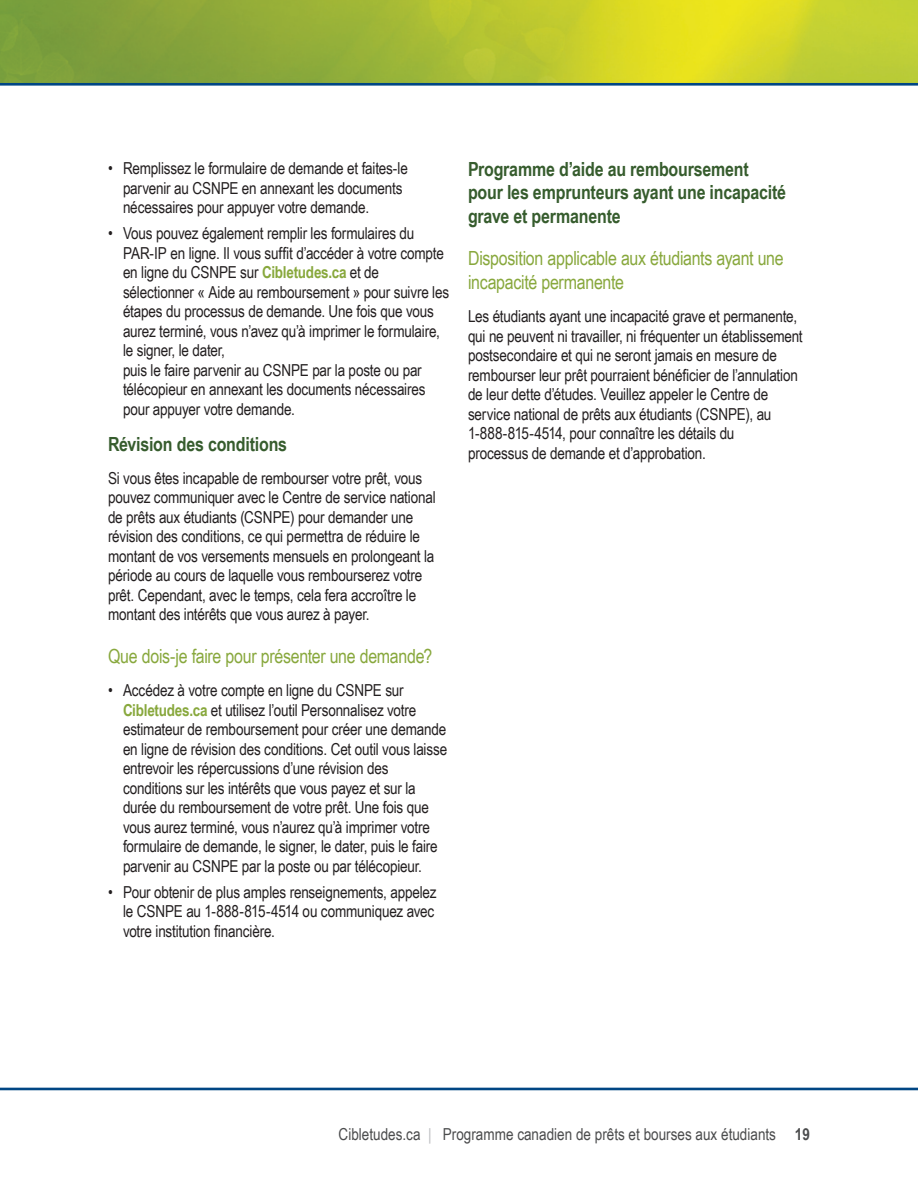
<style>
.page{position:relative;width:918px;height:1188px;background:#fff}
.page>*{position:absolute;margin:0;border:0;box-sizing:border-box;transform-origin:0 0}
.Grants_H3{font:700 19.5px/23.2px "Arial Narrow";letter-spacing:-.01em;color:#365c2d}
.H3_Green{font:19.5px/24px "Arial Narrow";letter-spacing:-.015em;color:#88a83d}
.Bullet{font:16.5px/19.5px "Arial Narrow";letter-spacing:-.01em;color:#231f20}
.Body{font:16.5px/19.5px "Arial Narrow";letter-spacing:-.01em;color:#231f20}
.t1{font:16.5px "Arial Narrow";color:#4b4c4d}
.s1{font-weight:700;color:#88a83d}
.s2{color:#bcbdc0}
.s3{font-weight:700}
</style>
<div class="page">
<hr style="left:0;top:1088px;width:918px;height:2px;background:#004684">
<img style="left:0;top:0;width:918px;height:83px">
<hr style="left:0;top:83px;width:918px;height:3px;background:#004684">
<p class="Bullet" style="left:123px;top:158px;width:286px;text-indent:-15px">• Remplissez le formulaire de demande et faites-le parvenir au CSNPE en annexant les documents nécessaires pour appuyer votre demande.</p>
<p class="Bullet" style="left:123px;top:223px;width:328px;text-indent:-15px">• Vous pouvez également remplir les formulaires du PAR-IP en ligne. Il vous suffit d’accéder à votre compte en ligne du CSNPE sur <span class="s1">Cibletudes.ca</span> et de sélectionner « Aide au remboursement » pour suivre les étapes du processus de demande. Une fois que vous aurez terminé, vous n’avez qu’à imprimer le formulaire, le signer, le dater,<br>puis le faire parvenir au CSNPE par la poste ou par télécopieur en annexant les documents nécessaires pour appuyer votre demande.</p>
<p class="Grants_H3" style="left:108px;top:431px;width:181px">Révision des conditions</p>
<p class="Body" style="left:108px;top:468px;width:329px">Si vous êtes incapable de rembourser votre prêt, vous pouvez communiquer avec le Centre de service national de prêts aux étudiants (CSNPE) pour demander une révision des conditions, ce qui permettra de réduire le montant de vos versements mensuels en prolongeant la période au cours de laquelle vous rembourserez votre prêt. Cependant, avec le temps, cela fera accroître le montant des intérêts que vous aurez à payer.</p>
<p class="H3_Green" style="left:108px;top:643px;width:326px">Que dois-je faire pour présenter une demande?</p>
<p class="Bullet" style="left:123px;top:680px;width:326px;text-indent:-15px">• Accédez à votre compte en ligne du CSNPE sur <span class="s1">Cibletudes.ca</span> et utilisez l’outil Personnalisez votre estimateur de remboursement pour créer une demande en ligne de révision des conditions. Cet outil vous laisse entrevoir les répercussions d’une révision des conditions sur les intérêts que vous payez et sur la durée du remboursement de votre prêt. Une fois que vous aurez terminé, vous n’aurez qu’à imprimer votre formulaire de demande, le signer, le dater, puis le faire parvenir au CSNPE par la poste ou par télécopieur.</p>
<p class="Bullet" style="left:123px;top:882px;width:315px;text-indent:-15px">• Pour obtenir de plus amples renseignements, appelez le CSNPE au 1-888-815-4514 ou communiquez avec votre institution financière.</p>
<p class="Grants_H3" style="left:468px;top:157px;width:320px">Programme d’aide au remboursement pour les emprunteurs ayant une incapacité grave et permanente</p>
<p class="H3_Green" style="left:468px;top:246px;width:317px">Disposition applicable aux étudiants ayant une incapacité permanente</p>
<p class="Body" style="left:468px;top:306px;width:336px">Les étudiants ayant une incapacité grave et permanente, qui ne peuvent ni travailler, ni fréquenter un établissement postsecondaire et qui ne seront jamais en mesure de rembourser leur prêt pourraient bénéficier de l’annulation de leur dette d’études. Veuillez appeler le Centre de service national de prêts aux étudiants (CSNPE), au 1-888-815-4514, pour connaître les détails du<br>processus de demande et d’approbation.</p>
<p class="t1" style="left:339px;top:1123px;width:473px">Cibletudes.ca <span class="s2">|</span> Programme canadien de prêts et bourses aux étudiants <span class="s3">19</span></p>
</div>
